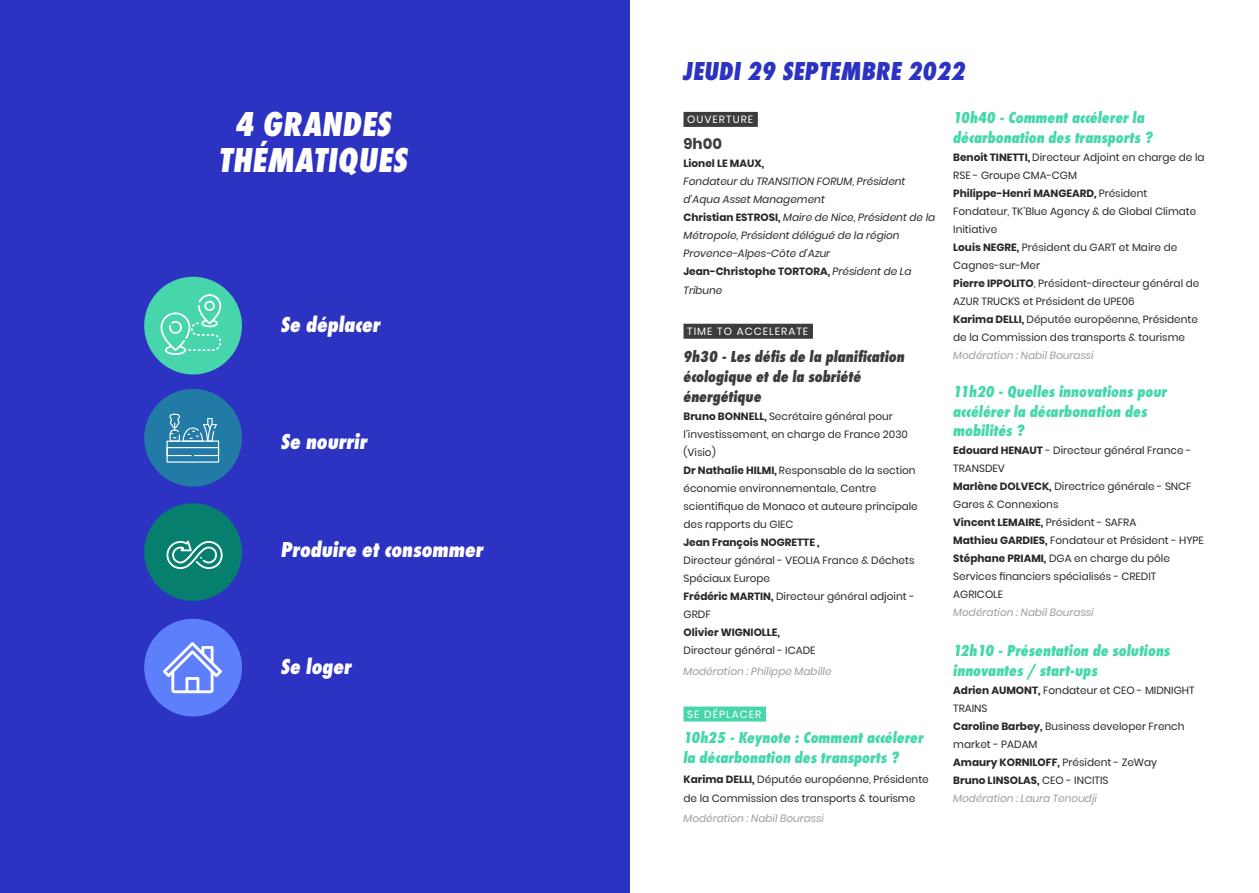
<style>
.page{position:relative;width:1259px;height:893px;background:#fff}
.page>*{position:absolute;margin:0;border:0;box-sizing:border-box;transform-origin:0 0}
.t1{font:italic 800 36px/36px "Futura PT Cond";letter-spacing:.01em;color:#fff;text-align:center}
.t2{font:italic 800 27px "Futura PT Cond";letter-spacing:.01em;color:#2c32c1}
.t3{font:italic 800 22.5px "Futura PT Cond";color:#fff}
.t4{font:italic 800 16.5px/19.8px "Futura PT Cond";color:#47d7ac}
.t5{font:italic 800 16.5px/19.8px "Futura PT Cond";color:#3c3c3b}
.t6{font:700 15px "Poppins";color:#3c3c3b}
.t7{font:10.5px/18px "Poppins";color:#282827}
.t8{font:italic 10.5px/18px "Poppins";color:#282827}
.t9{font:italic 10.5px "Poppins";color:#9d9d9c}
.t10{font:700 10.5px "Poppins";color:#282827}
.t11{font:10.5px "Poppins";letter-spacing:.1em;color:#fff}
.s1{font-weight:700;font-style:normal}
.s2{font-weight:700}
.s3{font-style:italic;color:#9d9d9c}
</style>
<div class="page">
<div style="left:0;top:0;width:629px;height:893px;background:#2c32c1"></div>
<div style="left:683px;top:112px;width:75px;height:15px;background:#3c3c3b"></div>
<div style="left:683px;top:324px;width:130px;height:15px;background:#3c3c3b"></div>
<div style="left:683px;top:706px;width:83px;height:15px;background:#47d6ab"></div>
<div style="left:144px;top:277px;width:98px;height:97px;background:#47d6ab;border-radius:50%"></div>
<svg style="left:161px;top:294px;width:60px;height:61px"></svg>
<div style="left:144px;top:389px;width:98px;height:98px;background:#227aa7;border-radius:50%"></div>
<svg style="left:166px;top:414px;width:53px;height:49px"></svg>
<div style="left:144px;top:619px;width:98px;height:97px;background:#5e7ffc;border-radius:50%"></div>
<svg style="left:163px;top:642px;width:59px;height:51px"></svg>
<div style="left:144px;top:503px;width:98px;height:98px;background:#077f6e;border-radius:50%"></div>
<svg style="left:166px;top:541px;width:57px;height:28px"></svg>
<h1 class="t1" style="left:219px;top:106px;width:190px">4 GRANDES<br>THÉMATIQUES</h1>
<h3 class="t3" style="left:281px;top:311px;width:101px">Se déplacer</h3>
<h3 class="t3" style="left:281px;top:428px;width:88px">Se nourrir</h3>
<h3 class="t3" style="left:281px;top:536px;width:204px">Produire et consommer</h3>
<h3 class="t3" style="left:281px;top:653px;width:72px">Se loger</h3>
<h2 class="t2" style="left:683px;top:55px;width:283px">JEUDI 29 SEPTEMBRE 2022</h2>
<p class="t11" style="left:687px;top:113px;width:67px">OUVERTURE</p>
<h3 class="t6" style="left:683px;top:135px;width:40px">9h00</h3>
<p class="t10" style="left:683px;top:157px;width:82px">Lionel LE MAUX,</p>
<p class="t8" style="left:683px;top:172px;width:253px">Fondateur du TRANSITION FORUM, Président d’Aqua Asset Management<br><span class="s1">Christian ESTROSI,</span> Maire de Nice, Président de la Métropole, Président délégué de la région Provence-Alpes-Côte d’Azur<br><span class="s1">Jean-Christophe TORTORA,</span> Président de La</p>
<p class="t8" style="left:683px;top:281px;width:40px">Tribune</p>
<p class="t11" style="left:687px;top:325px;width:123px">TIME TO ACCELERATE</p>
<h3 class="t5" style="left:683px;top:346px;width:223px">9h30 - Les défis de la planification écologique et de la sobriété énergétique</h3>
<p class="t7" style="left:683px;top:407px;width:236px"><span class="s2">Bruno BONNELL,</span> Secrétaire général pour l’investissement, en charge de France 2030 (Visio)<br><span class="s2">Dr Nathalie HILMI,</span> Responsable de la section économie environnementale, Centre scientifique de Monaco et auteure principale des rapports du GIEC</p>
<p class="t10" style="left:683px;top:536px;width:138px">Jean François NOGRETTE ,</p>
<p class="t7" style="left:683px;top:551px;width:232px">Directeur général - VEOLIA France &amp; Déchets<br>Spéciaux Europe<br><span class="s2">Frédéric MARTIN,</span> Directeur général adjoint -<br>GRDF</p>
<p class="t10" style="left:683px;top:626px;width:98px">Olivier WIGNIOLLE,</p>
<p class="t7" style="left:683px;top:641px;width:134px">Directeur général - ICADE</p>
<p class="t9" style="left:683px;top:665px;width:150px">Modération : Philippe Mabille</p>
<p class="t11" style="left:687px;top:708px;width:76px">SE DÉPLACER</p>
<h3 class="t4" style="left:683px;top:728px;width:242px">10h25 - Keynote : Comment accélerer la décarbonation des transports ?</h3>
<p class="t7" style="left:683px;top:769px;width:247px;line-height:19.5px"><span class="s2">Karima DELLI,</span> Députée européenne, Présidente de la Commission des transports &amp; tourisme</p>
<p class="t9" style="left:683px;top:812px;width:142px">Modération : Nabil Bourassi</p>
<h3 class="t4" style="left:953px;top:108px;width:201px">10h40 - Comment accélerer la décarbonation des transports ?</h3>
<p class="t7" style="left:953px;top:148px;width:253px"><span class="s2">Benoit TINETTI,</span> Directeur Adjoint en charge de la RSE - Groupe CMA-CGM<br><span class="s2">Philippe-Henri MANGEARD,</span> Président Fondateur, TK’Blue Agency &amp; de Global Climate Initiative<br><span class="s2">Louis NEGRE,</span> Président du GART et Maire de Cagnes-sur-Mer<br><span class="s2">Pierre IPPOLITO</span>, Président-directeur général de AZUR TRUCKS et Président de UPE06<br><span class="s2">Karima DELLI,</span> Députée européenne, Présidente de la Commission des transports &amp; tourisme</p>
<p class="t9" style="left:953px;top:349px;width:142px">Modération : Nabil Bourassi</p>
<h3 class="t4" style="left:953px;top:381px;width:215px">11h20 - Quelles innovations pour accélérer la décarbonation des mobilités ?</h3>
<p class="t7" style="left:953px;top:442px;width:252px"><span class="s2">Edouard HENAUT</span> - Directeur général France -<br>TRANSDEV<br><span class="s2">Marlène DOLVECK,</span> Directrice générale - SNCF<br>Gares &amp; Connexions<br><span class="s2">Vincent LEMAIRE,</span> Président - SAFRA<br><span class="s2">Mathieu GARDIES,</span> Fondateur et Président - HYPE<br><span class="s2">Stéphane PRIAMI,</span> DGA en charge du pôle<br>Services financiers spécialisés - CREDIT<br>AGRICOLE</p>
<p class="t9" style="left:953px;top:607px;width:142px">Modération : Nabil Bourassi</p>
<h3 class="t4" style="left:953px;top:640px;width:219px">12h10 - Présentation de solutions innovantes / start-ups</h3>
<p class="t7" style="left:953px;top:681px;width:243px"><span class="s2">Adrien AUMONT,</span> Fondateur et CEO - MIDNIGHT<br>TRAINS<br><span class="s2">Caroline Barbey,</span> Business developer French market - PADAM<br><span class="s2">Amaury KORNILOFF,</span> Président - ZeWay<br><span class="s2">Bruno LINSOLAS,</span> CEO - INCITIS<br><span class="s3">Modération : Laura Tenoudji</span></p>
</div>
